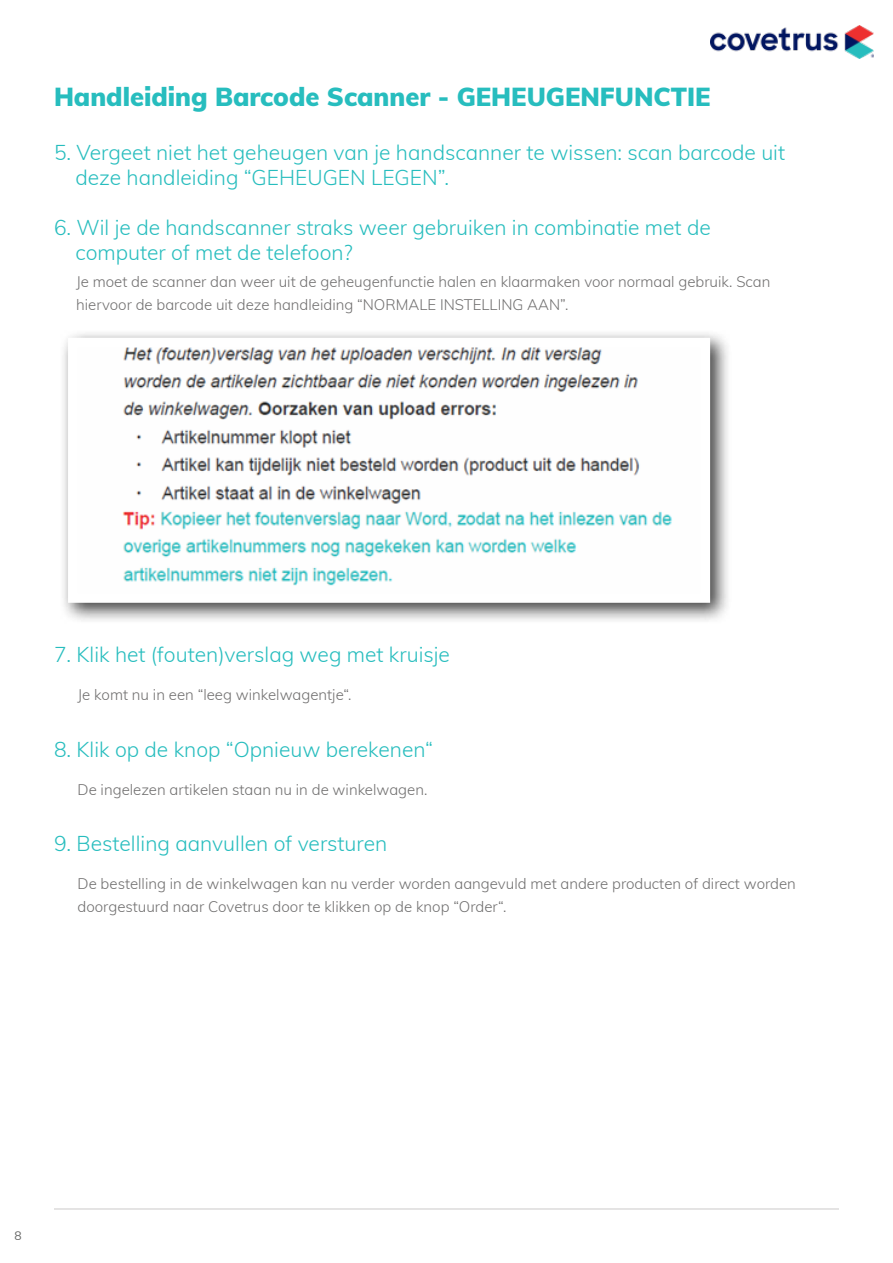
<style>
.page{position:relative;width:893px;height:1263px;background:#fff}
.page>*{position:absolute;margin:0;border:0;box-sizing:border-box;transform-origin:0 0}
.t1{font:900 25.5px "Muli";color:#27bdbe}
.t2{font:300 21px/25.2px "Muli";color:#27bdbe}
.t3{font:300 15px/22.5px "Muli";color:#706f6f}
.t4{font:12px "Muli";color:#666766}
</style>
<div class="page">
<img style="left:710px;top:26px;width:164px;height:32px">
<hr style="left:54px;top:1209px;width:785px;height:1px;background:#cbc9c9">
<div style="left:59px;top:329px;width:673px;height:296px;background:#000;opacity:.75"></div>
<svg style="left:63px;top:333px;width:652px;height:275px"></svg>
<h1 class="t1" style="left:54px;top:78px;width:658px">Handleiding Barcode Scanner - GEHEUGENFUNCTIE</h1>
<h2 class="t2" style="left:75px;top:139px;width:711px;text-indent:-21px">5. Vergeet niet het geheugen van je handscanner te wissen: scan barcode uit deze handleiding “GEHEUGEN LEGEN”.</h2>
<h2 class="t2" style="left:75px;top:214px;width:637px;text-indent:-21px">6. Wil je de handscanner straks weer gebruiken in combinatie met de computer of met de telefoon?</h2>
<p class="t3" style="left:76px;top:270px;width:696px">Je moet de scanner dan weer uit de geheugenfunctie halen en klaarmaken voor normaal gebruik. Scan hiervoor de barcode uit deze handleiding “NORMALE INSTELLING AAN”.</p>
<h2 class="t2" style="left:54px;top:641px;width:398px">7. Klik het (fouten)verslag weg met kruisje</h2>
<p class="t3" style="left:78px;top:683px;width:276px">Je komt nu in een “leeg winkelwagentje“.</p>
<h2 class="t2" style="left:54px;top:735px;width:381px">8. Klik op de knop “Opnieuw berekenen“</h2>
<p class="t3" style="left:78px;top:777px;width:351px">De ingelezen artikelen staan nu in de winkelwagen.</p>
<h2 class="t2" style="left:54px;top:830px;width:335px">9. Bestelling aanvullen of versturen</h2>
<p class="t3" style="left:78px;top:872px;width:720px">De bestelling in de winkelwagen kan nu verder worden aangevuld met andere producten of direct worden doorgestuurd naar Covetrus door te klikken op de knop “Order“.</p>
<p class="t4" style="left:14px;top:1227px;width:9px">8</p>
</div>
